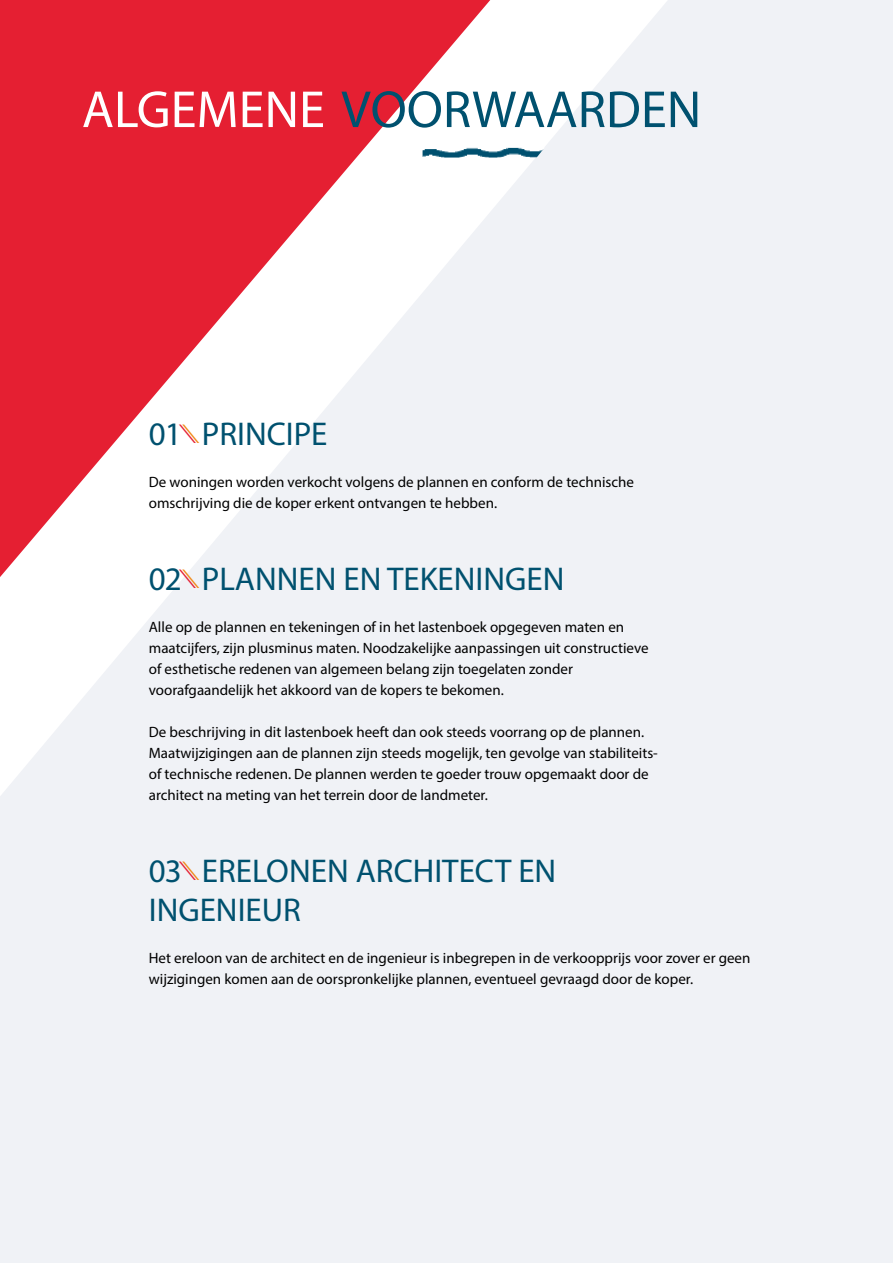
<style>
.page{position:relative;width:893px;height:1263px;background:#f0f2f6}
.page>*{position:absolute;margin:0;border:0;box-sizing:border-box;transform-origin:0 0}
.t1{font:52.5px "Myriad Pro";color:#00516f}
.t2{font:33px/39.6px "Myriad Pro";color:#00516f}
.t3{font:15px/21px "Myriad Pro";color:#000}
.s1{color:#fff}
.s2{font-style:italic;font-size:25.5px;color:#e51f32}
.s3{font-style:italic;font-size:25.5px;color:#f18815}
</style>
<div class="page">
<svg style="left:0;top:0;width:490px;height:577px;fill:#e51f32"></svg>
<img style="left:423px;top:139px;width:121px;height:19px">
<h1 class="t1" style="left:82px;top:77px;width:621px"><span class="s1">ALGEMENE</span> VOORWAARDEN</h1>
<h2 class="t2" style="left:149px;top:414px;width:180px">01 <span class="s2">\</span><span class="s3">\</span>PRINCIPE</h2>
<p class="t3" style="left:149px;top:471px;width:487px">De woningen worden verkocht volgens de plannen en conform de technische omschrijving die de koper erkent ontvangen te hebben.</p>
<h2 class="t2" style="left:149px;top:558px;width:417px">02 <span class="s2">\</span><span class="s3">\</span>PLANNEN EN TEKENINGEN</h2>
<p class="t3" style="left:149px;top:616px;width:501px">Alle op de plannen en tekeningen of in het lastenboek opgegeven maten en maatcijfers, zijn plusminus maten. Noodzakelijke aanpassingen uit constructieve of esthetische redenen van algemeen belang zijn toegelaten zonder voorafgaandelijk het akkoord van de kopers te bekomen.</p>
<p class="t3" style="left:149px;top:721px;width:511px">De beschrijving in dit lastenboek heeft dan ook steeds voorrang op de plannen.<br>Maatwijzigingen aan de plannen zijn steeds mogelijk, ten gevolge van stabiliteits&shy;of technische redenen. De plannen werden te goeder trouw opgemaakt door de architect na meting van het terrein door de landmeter.</p>
<h2 class="t2" style="left:149px;top:850px;width:409px">03 <span class="s2">\</span><span class="s3">\</span>ERELONEN ARCHITECT EN<br>INGENIEUR</h2>
<p class="t3" style="left:149px;top:947px;width:603px">Het ereloon van de architect en de ingenieur is inbegrepen in de verkoopprijs voor zover er geen wijzigingen komen aan de oorspronkelijke plannen, eventueel gevraagd door de koper.</p>
</div>
